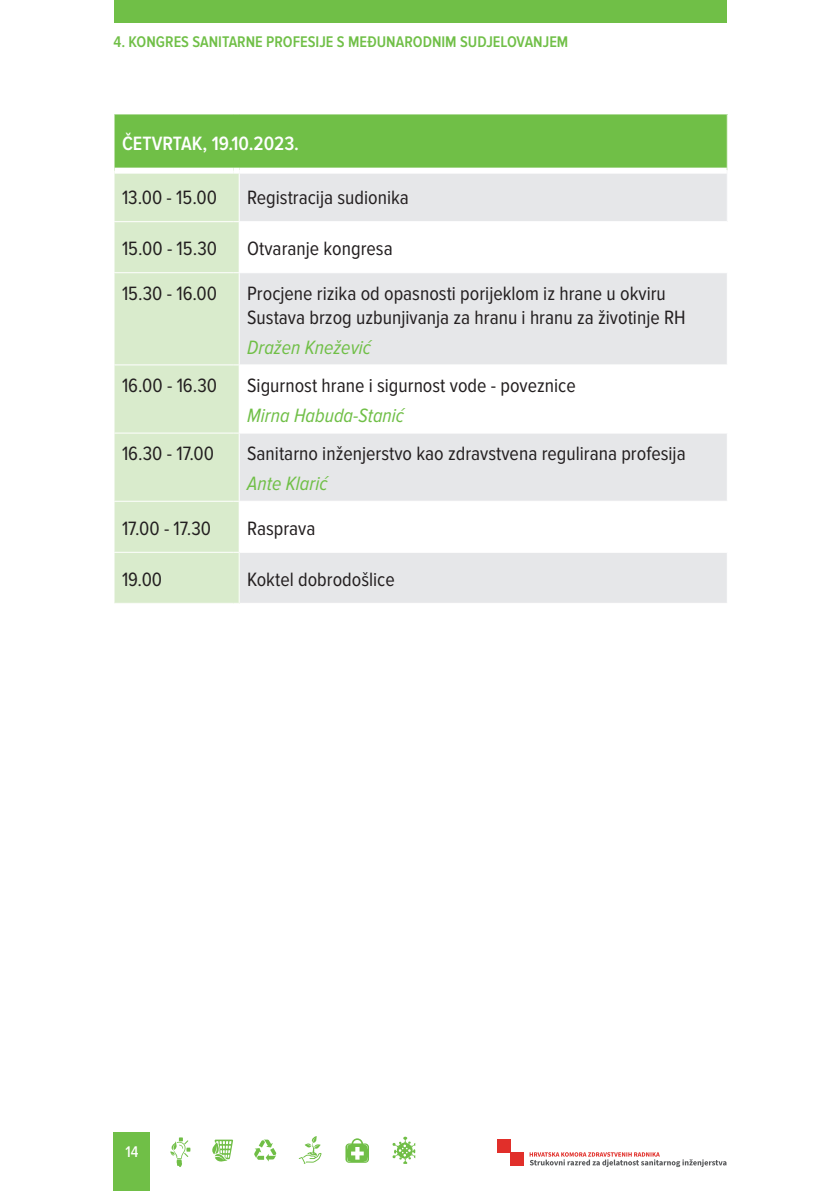
<style>
.page{position:relative;width:840px;height:1191px;background:#fff}
.page>*{position:absolute;margin:0;border:0;box-sizing:border-box;transform-origin:0 0}
.t1{font:20px/24px "Proxima Nova Cond";color:#231f20}
.t2{font:italic 20px "Proxima Nova Cond";color:#70bf47}
.t3{font:600 20px "Proxima Nova Cond";color:#fff}
.t4{font:600 16px "Proxima Nova Cond";color:#70bf47}
.t5{font:500 16px "Proxima Nova Cond";color:#fff}
</style>
<div class="page">
<div style="left:113px;top:1132px;width:37px;height:59px;background:#70bf47"></div>
<svg style="left:345px;top:1138px;width:24px;height:24px"></svg>
<svg style="left:254px;top:1139px;width:22px;height:22px"></svg>
<svg style="left:170px;top:1137px;width:20px;height:30px"></svg>
<svg style="left:298px;top:1136px;width:23px;height:27px"></svg>
<svg style="left:212px;top:1139px;width:21px;height:23px"></svg>
<svg style="left:392px;top:1136px;width:23px;height:27px"></svg>
<div style="left:113px;top:0;width:613px;height:23px;background:#70bf47"></div>
<svg style="left:529px;top:1152px;width:197px;height:15px"></svg>
<div style="left:497px;top:1138px;width:13px;height:14px;background:#e12f2a"></div>
<div style="left:510px;top:1152px;width:14px;height:13px;background:#e12f2a"></div>
<div style="left:114px;top:114px;width:612px;height:57px;background:#70bf47"></div>
<div style="left:114px;top:174px;width:124px;height:378px;background:#d9ebcc"></div>
<div style="left:239px;top:171px;width:487px;height:51px;background:#e6e7e9"></div>
<svg style="left:239px;top:273px;width:487px;height:330px;fill:#e6e7e9"></svg>
<div style="left:114px;top:552px;width:125px;height:51px;background:#d9ebcc"></div>
<hr style="left:113px;top:221px;width:120px;height:1px;background:#fff">
<hr style="left:239px;top:221px;width:488px;height:1px;background:#fff">
<hr style="left:113px;top:272px;width:120px;height:1px;background:#fff">
<hr style="left:113px;top:364px;width:120px;height:1px;background:#fff">
<hr style="left:239px;top:364px;width:488px;height:1px;background:#fff">
<hr style="left:113px;top:432px;width:120px;height:1px;background:#fff">
<hr style="left:239px;top:432px;width:488px;height:1px;background:#fff">
<hr style="left:113px;top:501px;width:120px;height:1px;background:#fff">
<hr style="left:239px;top:501px;width:488px;height:1px;background:#fff">
<hr style="left:113px;top:552px;width:120px;height:1px;background:#fff">
<hr style="left:239px;top:552px;width:488px;height:1px;background:#fff">
<hr style="left:238px;top:553px;width:1px;height:50px;background:#fff">
<div style="left:114px;top:168px;width:119px;height:6px;background:#fff"></div>
<svg style="left:233px;top:168px;width:6px;height:6px"></svg>
<div style="left:239px;top:168px;width:487px;height:6px;background:#fff"></div>
<p class="t4" style="left:113px;top:32px;width:456px">4. KONGRES SANITARNE PROFESIJE S MEĐUNARODNIM SUDJELOVANJEM</p>
<p class="t3" style="left:122px;top:132px;width:178px">ČETVRTAK, 19.10.2023.</p>
<p class="t1" style="left:122px;top:186px;width:96px">13.00 - 15.00</p>
<p class="t1" style="left:247px;top:186px;width:163px">Registracija sudionika</p>
<p class="t1" style="left:122px;top:237px;width:96px">15.00 - 15.30</p>
<p class="t1" style="left:247px;top:237px;width:147px">Otvaranje kongresa</p>
<p class="t1" style="left:122px;top:282px;width:96px">15.30 - 16.00</p>
<p class="t1" style="left:247px;top:282px;width:440px">Procjene rizika od opasnosti porijeklom iz hrane u okviru<br>Sustava brzog uzbunjivanja za hranu i hranu za životinje RH</p>
<p class="t2" style="left:247px;top:336px;width:125px">Dražen Knežević</p>
<p class="t1" style="left:122px;top:374px;width:97px">16.00 - 16.30</p>
<p class="t1" style="left:247px;top:374px;width:330px">Sigurnost hrane i sigurnost vode - poveznice</p>
<p class="t2" style="left:247px;top:404px;width:158px">Mirna Habuda-Stanić</p>
<p class="t1" style="left:122px;top:442px;width:93px">16.30 - 17.00</p>
<p class="t1" style="left:247px;top:442px;width:439px">Sanitarno inženjerstvo kao zdravstvena regulirana profesija</p>
<p class="t2" style="left:247px;top:472px;width:82px">Ante Klarić</p>
<p class="t1" style="left:122px;top:516px;width:90px">17.00 - 17.30</p>
<p class="t1" style="left:247px;top:516px;width:70px">Rasprava</p>
<p class="t1" style="left:122px;top:567px;width:42px">19.00</p>
<p class="t1" style="left:247px;top:567px;width:149px">Koktel dobrodošlice</p>
<p class="t5" style="left:125px;top:1139px;width:14px">14</p>
</div>
